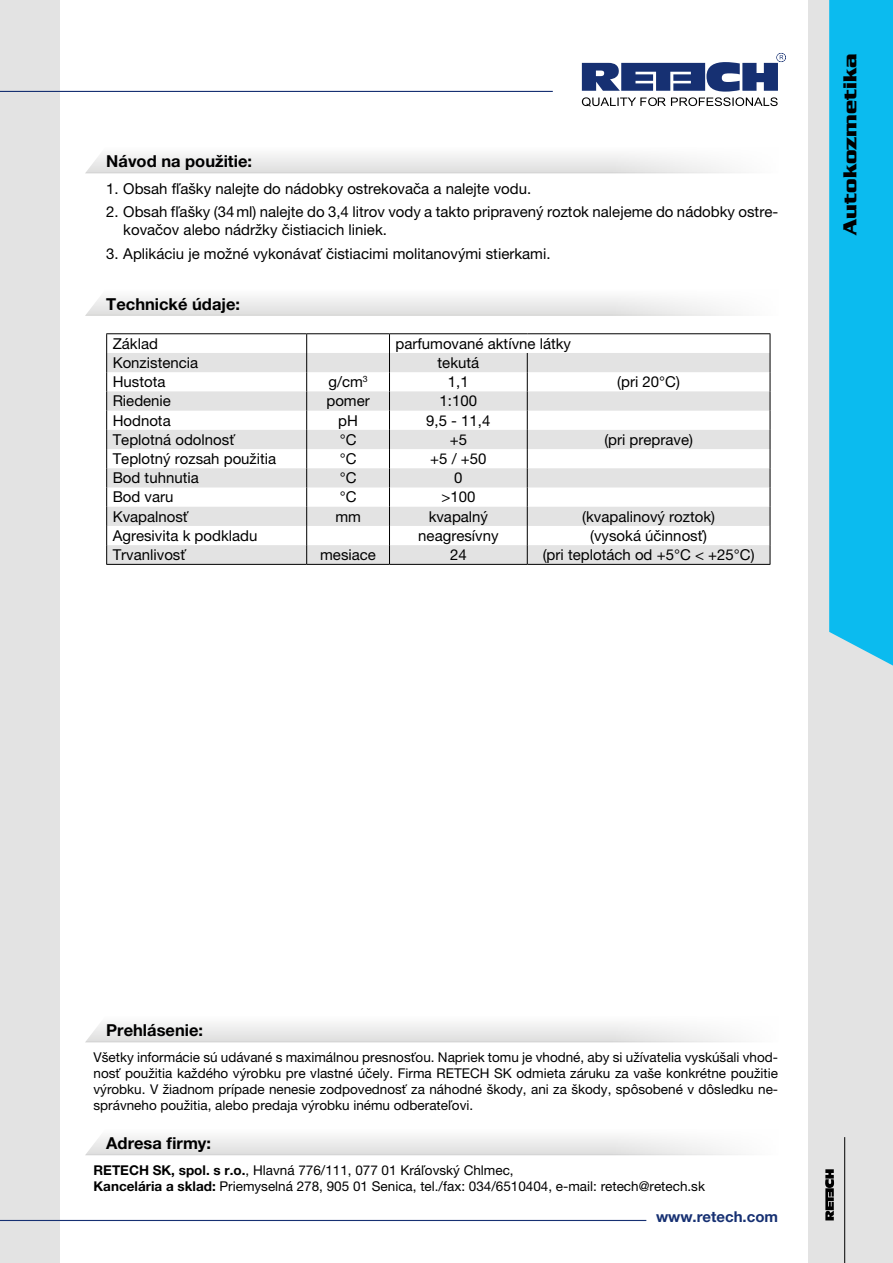
<style>
.page{position:relative;width:893px;height:1263px;background:#fff}
.page>*{position:absolute;margin:0;border:0;box-sizing:border-box;transform-origin:0 0}
.t1{font:700 19.5px "Serpentine DEE";color:#000}
.t2{font:700 16.5px "Helvetica Neue LT Pro";color:#000}
.t3{font:15px/18px "Helvetica Neue LT Pro";color:#000}
.t4{font:700 15px "Helvetica Neue LT Pro";color:#163072}
.t5{font:13.5px/16.2px "Helvetica Neue LT Pro";color:#000;text-align:justify}
.s1{font-weight:700}
</style>
<div class="page">
<div style="left:808px;top:0;width:85px;height:1263px;background:#e3e3e3"></div>
<div style="left:829px;top:0;width:64px;height:666px;background:#0bbbef"></div>
<div style="left:0;top:0;width:60px;height:1263px;background:#e3e3e3"></div>
<hr style="left:0;top:91px;width:553px;height:1px;background:#163072">
<svg style="left:582px;top:53px;width:204px;height:54px"></svg>
<hr style="left:844px;top:1137px;width:1px;height:126px;background:#000">
<svg style="left:825px;top:1169px;width:9px;height:51px"></svg>
<hr style="left:0;top:1220px;width:646px;height:1px;background:#163072">
<svg style="left:85px;top:1023px;width:656px;height:19px"></svg>
<svg style="left:85px;top:1136px;width:656px;height:19px"></svg>
<svg style="left:85px;top:154px;width:656px;height:19px"></svg>
<svg style="left:85px;top:297px;width:650px;height:19px"></svg>
<svg style="left:107px;top:334px;width:663px;height:19px"></svg>
<svg style="left:107px;top:353px;width:663px;height:211px;fill:#e3e3e3"></svg>
<hr style="left:106px;top:333px;width:201px;height:1px;background:#000">
<hr style="left:307px;top:333px;width:82px;height:1px;background:#000">
<hr style="left:389px;top:333px;width:138px;height:1px;background:#000">
<hr style="left:527px;top:333px;width:243px;height:1px;background:#000">
<svg style="left:106px;top:334px;width:1px;height:230px"></svg>
<svg style="left:770px;top:334px;width:1px;height:230px"></svg>
<hr style="left:106px;top:564px;width:201px;height:1px;background:#000">
<hr style="left:307px;top:564px;width:82px;height:1px;background:#000">
<hr style="left:389px;top:564px;width:138px;height:1px;background:#000">
<hr style="left:527px;top:564px;width:243px;height:1px;background:#000">
<svg style="left:306px;top:334px;width:1px;height:230px"></svg>
<svg style="left:389px;top:334px;width:1px;height:230px"></svg>
<svg style="left:527px;top:353px;width:1px;height:211px"></svg>
<p class="t2" style="left:106px;top:151px;width:147px">Návod na použitie:</p>
<p class="t3" style="left:106px;top:180px;width:426px">1. Obsah fľašky nalejte do nádobky ostrekovača a nalejte vodu.</p>
<p class="t3" style="left:123px;top:202px;width:656px;text-indent:-17px">2. Obsah fľašky (34ml) nalejte do 3,4 litrov vody a takto pripravený roztok nalejeme do nádobky ostre&shy;kovačov alebo nádržky čistiacich liniek.</p>
<p class="t3" style="left:106px;top:244px;width:446px">3. Aplikáciu je možné vykonávať čistiacimi molitanovými stierkami.</p>
<p class="t2" style="left:106px;top:294px;width:135px">Technické údaje:</p>
<p class="t3" style="left:113px;top:334px;width:47px">Základ</p>
<p class="t3" style="left:395px;top:334px;width:177px">parfumované aktívne látky</p>
<p class="t3" style="left:113px;top:353px;width:87px">Konzistencia</p>
<p class="t3" style="left:438px;top:353px;width:43px">tekutá</p>
<p class="t3" style="left:113px;top:373px;width:54px">Hustota</p>
<p class="t3" style="left:328px;top:373px;width:41px">g/cm<sup>3</sup></p>
<p class="t3" style="left:448px;top:373px;width:22px">1,1</p>
<p class="t3" style="left:617px;top:373px;width:64px">(pri 20°C)</p>
<p class="t3" style="left:113px;top:392px;width:60px">Riedenie</p>
<p class="t3" style="left:326px;top:392px;width:45px">pomer</p>
<p class="t3" style="left:440px;top:392px;width:39px">1:100</p>
<p class="t3" style="left:113px;top:411px;width:60px">Hodnota</p>
<p class="t3" style="left:338px;top:411px;width:21px">pH</p>
<p class="t3" style="left:426px;top:411px;width:66px">9,5 - 11,4</p>
<p class="t3" style="left:113px;top:430px;width:124px">Teplotná odolnosť</p>
<p class="t3" style="left:340px;top:430px;width:18px">°C</p>
<p class="t3" style="left:450px;top:430px;width:19px">+5</p>
<p class="t3" style="left:604px;top:430px;width:90px">(pri preprave)</p>
<p class="t3" style="left:113px;top:449px;width:165px">Teplotný rozsah použitia</p>
<p class="t3" style="left:340px;top:449px;width:18px">°C</p>
<p class="t3" style="left:430px;top:449px;width:58px">+5 / +50</p>
<p class="t3" style="left:113px;top:469px;width:88px">Bod tuhnutia</p>
<p class="t3" style="left:340px;top:469px;width:18px">°C</p>
<p class="t3" style="left:454px;top:469px;width:10px">0</p>
<p class="t3" style="left:113px;top:488px;width:62px">Bod varu</p>
<p class="t3" style="left:340px;top:488px;width:18px">°C</p>
<p class="t3" style="left:441px;top:488px;width:36px">&gt;100</p>
<p class="t3" style="left:113px;top:507px;width:77px">Kvapalnosť</p>
<p class="t3" style="left:335px;top:507px;width:27px">mm</p>
<p class="t3" style="left:429px;top:507px;width:61px">kvapalný</p>
<p class="t3" style="left:582px;top:507px;width:134px">(kvapalinový roztok)</p>
<p class="t3" style="left:113px;top:526px;width:146px">Agresivita k podkladu</p>
<p class="t3" style="left:418px;top:526px;width:82px">neagresívny</p>
<p class="t3" style="left:590px;top:526px;width:118px">(vysoká účinnosť)</p>
<p class="t3" style="left:113px;top:546px;width:75px">Trvanlivosť</p>
<p class="t3" style="left:320px;top:546px;width:57px">mesiace</p>
<p class="t3" style="left:450px;top:546px;width:18px">24</p>
<p class="t3" style="left:543px;top:546px;width:213px">(pri teplotách od +5°C &lt; +25°C)</p>
<h1 class="t1" style="left:839px;top:234px;width:183px;rotate:-90deg">Autokozmetika</h1>
<p class="t2" style="left:106px;top:1020px;width:98px">Prehlásenie:</p>
<p class="t5" style="left:94px;top:1048px;width:686px">Všetky informácie sú udávané s maximálnou presnosťou. Napriek tomu je vhodné, aby si užívatelia vyskúšali vhod&shy;nosť použitia každého výrobku pre vlastné účely. Firma RETECH SK odmieta záruku za vaše konkrétne použitie výrobku. V žiadnom prípade nenesie zodpovednosť za náhodné škody, ani za škody, spôsobené v dôsledku ne&shy;správneho použitia, alebo predaja výrobku inému odberateľovi.</p>
<p class="t2" style="left:106px;top:1133px;width:106px">Adresa firmy:</p>
<p class="t5" style="left:94px;top:1161px;width:613px"><span class="s1">RETECH SK, spol. s r.o.</span>, Hlavná 776/111, 077 01 Kráľovský Chlmec,<br><span class="s1">Kancelária a sklad:</span> Priemyselná 278, 905 01 Senica, tel./fax: 034/6510404, e-mail: retech@retech.sk</p>
<p class="t4" style="left:656px;top:1207px;width:124px">www.retech.com</p>
</div>
